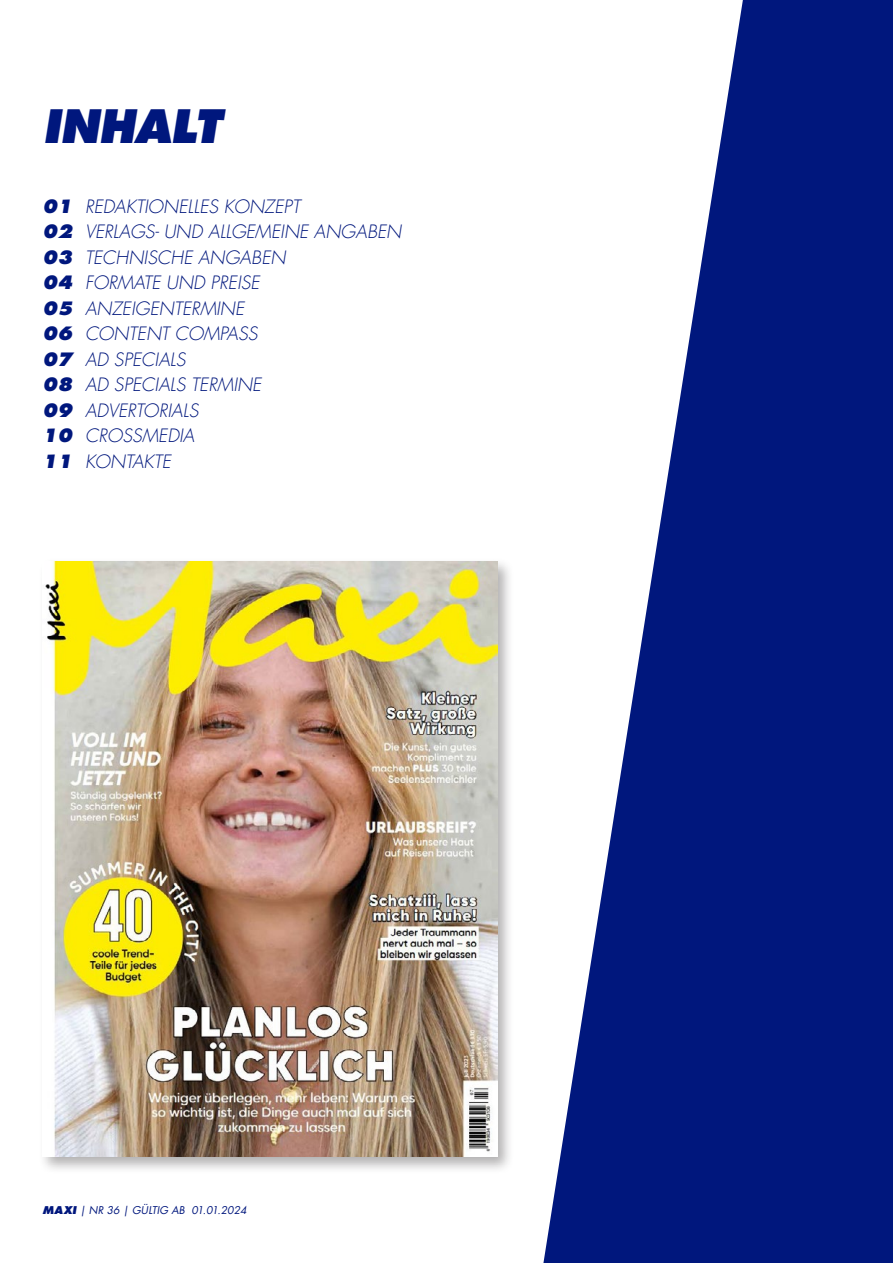
<style>
.page{position:relative;width:893px;height:1263px;background:#fff}
.page>*{position:absolute;margin:0;border:0;box-sizing:border-box;transform-origin:0 0}
.t1{font:italic 800 45px "Futura Com";letter-spacing:-.02em;color:#00177d}
.t2{font:italic 300 18px/25.5px "Futura Com";color:#00177d}
.t3{font:italic 10.5px "Futura Com";color:#00177d}
.s1{font-weight:800}
</style>
<div class="page">
<div style="left:38px;top:557px;width:477px;height:617px;background:#231f20;opacity:.35"></div>
<img style="left:43px;top:561px;width:454px;height:596px">
<svg style="left:543px;top:0;width:350px;height:1263px;fill:#00177d"></svg>
<h1 class="t1" style="left:43px;top:96px;width:180px">INHALT</h1>
<p class="t2" style="left:43px;top:193px;width:360px"><span class="s1">01</span> REDAKTIONELLES KONZEPT<br><span class="s1">02</span> VERLAGS- UND ALLGEMEINE ANGABEN<br><span class="s1">03</span> TECHNISCHE ANGABEN<br><span class="s1">04</span> FORMATE UND PREISE<br><span class="s1">05</span> ANZEIGENTERMINE<br><span class="s1">06</span> CONTENT COMPASS<br><span class="s1">07</span> AD SPECIALS<br><span class="s1">08</span> AD SPECIALS TERMINE<br><span class="s1">09</span> ADVERTORIALS<br><span class="s1">10</span> CROSSMEDIA<br><span class="s1">11</span> KONTAKTE</p>
<p class="t3" style="left:43px;top:1203px;width:205px"><span class="s1">MAXI</span> | NR 36 | GÜLTIG AB 01.01.2024</p>
</div>
